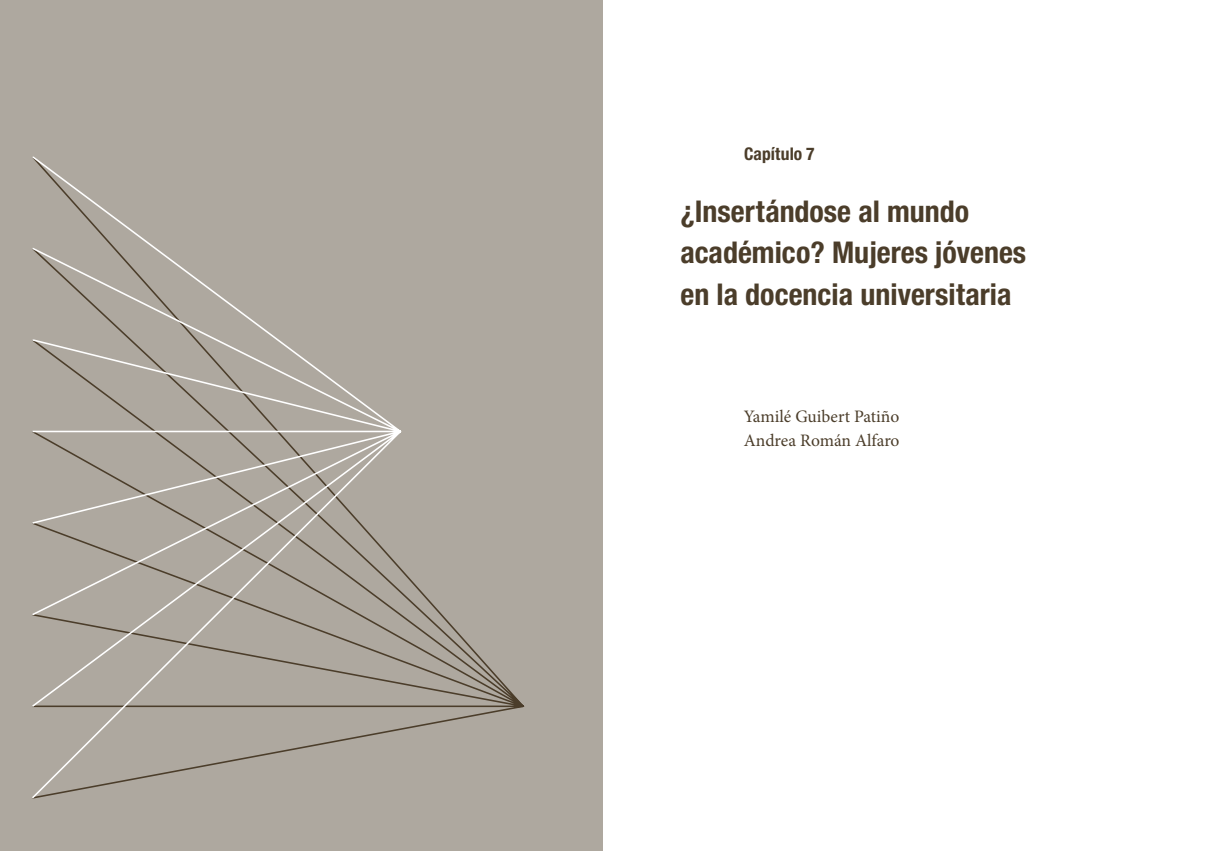
<style>
.page{position:relative;width:1205px;height:851px;background:#fff}
.page>*{position:absolute;margin:0;border:0;box-sizing:border-box;transform-origin:0 0}
.t1{font:700 condensed 30px/41.2px "Helvetica Neue LT Std";color:#4b3d2a}
.t2{font:17.5px/23.8px "Minion Pro";color:#4b3d2a}
.t3{font:700 condensed 17.5px "Helvetica Neue LT Std";color:#4b3d2a}
</style>
<div class="page">
<div style="left:0;top:0;width:602px;height:850px;background:#aea89f"></div>
<svg style="left:403px;top:571px;width:122px;height:159px"></svg>
<svg style="left:32px;top:156px;width:371px;height:643px"></svg>
<p class="t3" style="left:744px;top:143px;width:72px">Capítulo 7</p>
<p class="t1" style="left:680px;top:190px;width:347px">¿Insertándose al mundo académico? Mujeres jóvenes en la docencia universitaria</p>
<p class="t2" style="left:744px;top:404px;width:157px">Yamilé Guibert Patiño<br>Andrea Román Alfaro</p>
</div>
